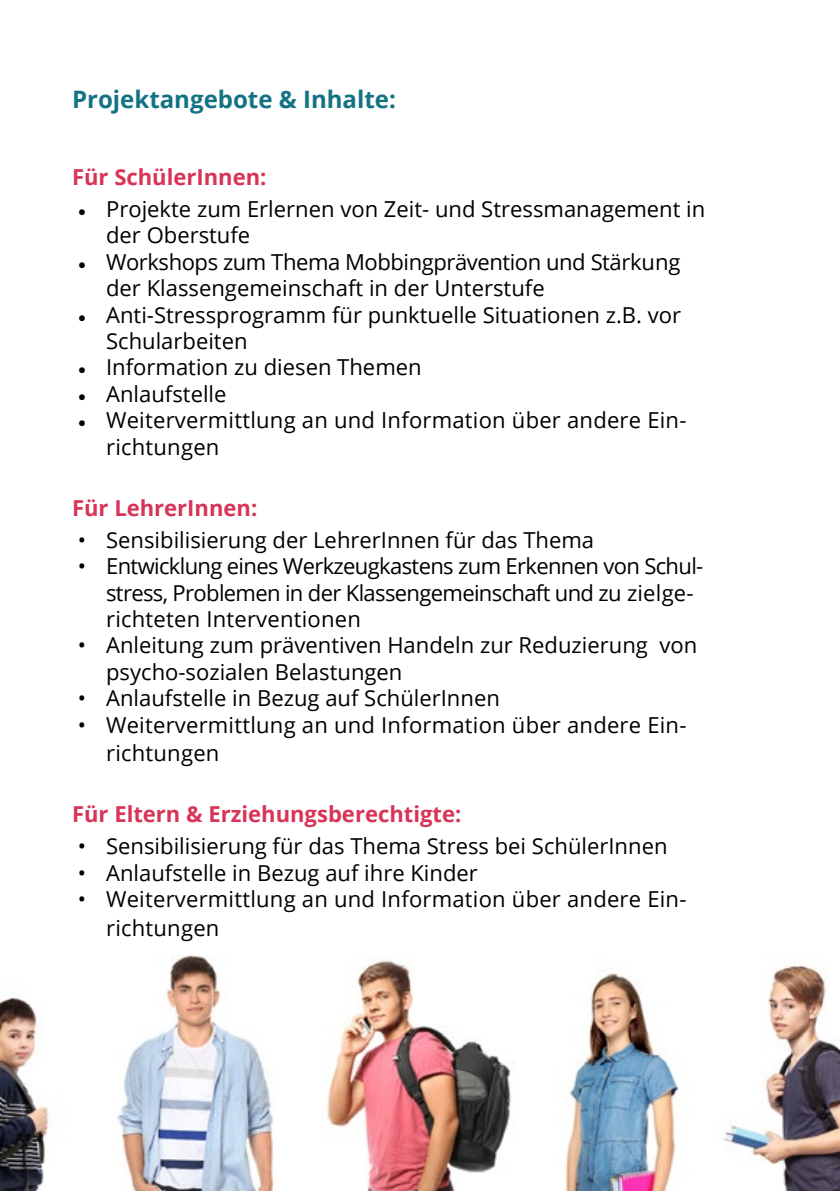
<style>
.page{position:relative;width:840px;height:1191px;background:#fff}
.page>*{position:absolute;margin:0;border:0;box-sizing:border-box;transform-origin:0 0}
.t1{font:700 24px "Open Sans";color:#137384}
.t2{font:22px/26.4px "Open Sans";color:#000}
.t3{font:22px/26.4px "Open Sans";letter-spacing:-.03em;color:#000}
.t4{font:22px/26.4px "Open Sans";letter-spacing:-.02em;color:#000}
.t5{font:700 22px "Open Sans";color:#d83458}
.s1{font-family:"Minion Pro"}
</style>
<div class="page">
<img style="left:0;top:955px;width:839px;height:236px">
<p class="t1" style="left:72px;top:82px;width:325px">Projektangebote &amp; Inhalte:</p>
<p class="t5" style="left:72px;top:161px;width:196px">Für SchülerInnen:</p>
<p class="t2" style="left:106px;top:195px;width:600px;text-indent:-28px"><span class="s1">•</span> Projekte zum Erlernen von Zeit- und Stressmanagement in der Oberstufe</p>
<p class="t4" style="left:106px;top:248px;width:575px;text-indent:-28px"><span class="s1">•</span> Workshops zum Thema Mobbingprävention und Stärkung der Klassengemeinschaft in der Unterstufe</p>
<p class="t2" style="left:106px;top:301px;width:576px;text-indent:-28px"><span class="s1">•</span> Anti-Stressprogramm für punktuelle Situationen z.B. vor<br>Schularbeiten</p>
<p class="t2" style="left:78px;top:354px;width:345px"><span class="s1">•</span> Information zu diesen Themen</p>
<p class="t2" style="left:78px;top:380px;width:150px"><span class="s1">•</span> Anlaufstelle</p>
<p class="t2" style="left:106px;top:406px;width:581px;text-indent:-28px"><span class="s1">•</span> Weitervermittlung an und Information über andere Ein&shy;richtungen</p>
<p class="t5" style="left:72px;top:492px;width:187px">Für LehrerInnen:</p>
<p class="t2" style="left:78px;top:526px;width:517px">• Sensibilisierung der LehrerInnen für das Thema</p>
<p class="t3" style="left:106px;top:552px;width:598px;text-indent:-28px">• Entwicklung eines Werkzeugkastens zum Erkennen von Schul&shy;stress, Problemen in der Klassengemeinschaft und zu zielge&shy;richteten Interventionen</p>
<p class="t2" style="left:106px;top:631px;width:592px;text-indent:-28px">• Anleitung zum präventiven Handeln zur Reduzierung von psycho-sozialen Belastungen</p>
<p class="t2" style="left:78px;top:684px;width:423px">• Anlaufstelle in Bezug auf SchülerInnen</p>
<p class="t2" style="left:106px;top:709px;width:581px;line-height:28.8px;text-indent:-28px">• Weitervermittlung an und Information über andere Ein&shy;richtungen</p>
<p class="t5" style="left:72px;top:798px;width:390px">Für Eltern &amp; Erziehungsberechtigte:</p>
<p class="t2" style="left:78px;top:832px;width:591px">• Sensibilisierung für das Thema Stress bei SchülerInnen</p>
<p class="t2" style="left:78px;top:859px;width:401px">• Anlaufstelle in Bezug auf ihre Kinder</p>
<p class="t2" style="left:106px;top:884px;width:581px;line-height:28.8px;text-indent:-28px">• Weitervermittlung an und Information über andere Ein&shy;richtungen</p>
</div>
